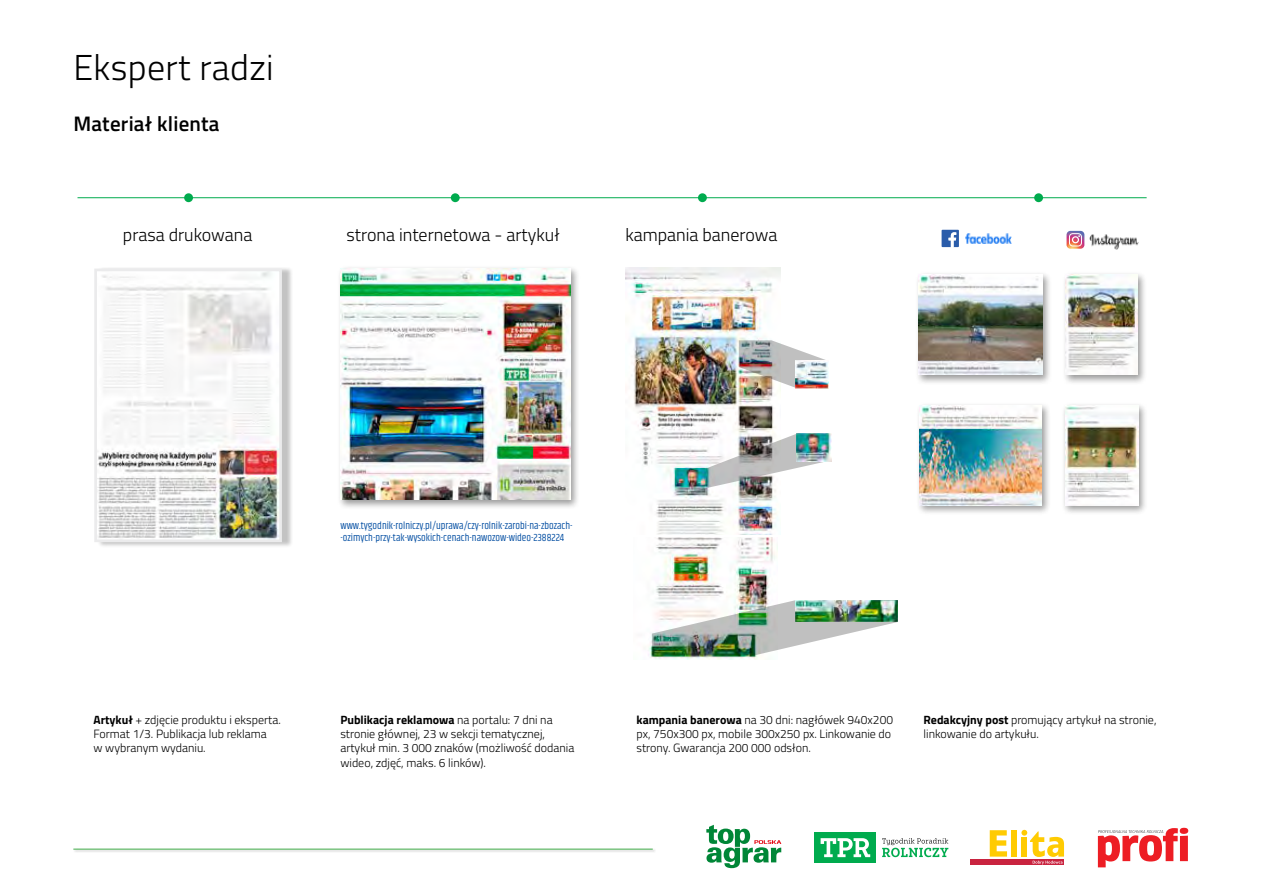
<style>
.page{position:relative;width:1263px;height:893px;background:#fff}
.page>*{position:absolute;margin:0;border:0;box-sizing:border-box;transform-origin:0 0}
.t1{font:300 36px "Titillium Web";letter-spacing:.01em;color:#000}
.t2{font:600 21px "Titillium Web";letter-spacing:.01em;color:#000}
.t3{font:300 18px "Titillium Web";color:#000}
.t4{font:300 12px/14.4px "Titillium Web";color:#000}
.t5{font:10.5px/12.6px "Khand";color:#034ea2}
.s1{font-weight:700}
</style>
<div class="page">
<div style="left:1062px;top:271px;width:86px;height:114px;background:#000;opacity:.4"></div>
<img style="left:1066px;top:275px;width:71px;height:100px">
<div style="left:1062px;top:402px;width:86px;height:114px;background:#000;opacity:.4"></div>
<img style="left:1065px;top:406px;width:73px;height:100px">
<img style="left:1090px;top:235px;width:48px;height:15px">
<svg style="left:1066px;top:231px;width:18px;height:18px"></svg>
<div style="left:915px;top:271px;width:137px;height:114px;background:#000;opacity:.4"></div>
<img style="left:918px;top:275px;width:124px;height:100px">
<div style="left:916px;top:402px;width:135px;height:114px;background:#000;opacity:.4"></div>
<img style="left:919px;top:406px;width:122px;height:100px">
<img style="left:965px;top:234px;width:47px;height:9px">
<svg style="left:941px;top:230px;width:18px;height:17px"></svg>
<img style="left:625px;top:268px;width:156px;height:266px">
<img style="left:648px;top:537px;width:127px;height:123px">
<img style="left:739px;top:340px;width:86px;height:48px">
<img style="left:675px;top:434px;width:153px;height:61px">
<img style="left:795px;top:361px;width:33px;height:27px">
<img style="left:796px;top:434px;width:35px;height:27px">
<img style="left:652px;top:600px;width:245px;height:55px">
<img style="left:795px;top:600px;width:103px;height:22px">
<hr style="left:78px;top:197px;width:1069px;height:1px;background:#00ab4e">
<div style="left:97px;top:267px;width:196px;height:282px;background:#000;opacity:.24"></div>
<img style="left:98px;top:273px;width:180px;height:265px">
<div style="left:94px;top:269px;width:188px;height:273px;border:3px solid #ebebec"></div>
<div style="left:184px;top:193px;width:9px;height:9px;background:#00ab4e;border-radius:50%"></div>
<div style="left:337px;top:265px;width:243px;height:244px;background:#000;opacity:.4"></div>
<img style="left:340px;top:269px;width:230px;height:231px">
<div style="left:451px;top:193px;width:9px;height:9px;background:#00ab4e;border-radius:50%"></div>
<div style="left:698px;top:193px;width:9px;height:9px;background:#00ab4e;border-radius:50%"></div>
<div style="left:1034px;top:193px;width:9px;height:9px;background:#00ab4e;border-radius:50%"></div>
<div style="left:73px;top:848px;width:583px;height:5px;background:#ececec"></div>
<hr style="left:73px;top:849px;width:580px;height:1px;background:#41ad49">
<svg style="left:882px;top:838px;width:66px;height:19px"></svg>
<div style="left:815px;top:832px;width:61px;height:31px;background:#00ab4e"></div>
<svg style="left:821px;top:838px;width:49px;height:19px"></svg>
<div style="left:971px;top:859px;width:93px;height:6px;background:#c9233f"></div>
<div style="left:1011px;top:830px;width:6px;height:27px;background:#ffcb02"></div>
<svg style="left:990px;top:830px;width:17px;height:27px"></svg>
<svg style="left:1021px;top:830px;width:43px;height:34px"></svg>
<div style="left:1180px;top:828px;width:8px;height:6px;background:#ed1d24;border-radius:50%"></div>
<div style="left:1180px;top:836px;width:8px;height:25px;background:#ed1d24"></div>
<svg style="left:1098px;top:828px;width:80px;height:39px"></svg>
<svg style="left:706px;top:825px;width:75px;height:43px"></svg>
<h1 class="t1" style="left:73px;top:42px;width:202px">Ekspert radzi</h1>
<h2 class="t2" style="left:73px;top:108px;width:148px">Materiał klienta</h2>
<h3 class="t3" style="left:123px;top:221px;width:131px">prasa drukowana</h3>
<h3 class="t3" style="left:625px;top:221px;width:153px">kampania banerowa</h3>
<h3 class="t3" style="left:347px;top:221px;width:214px">strona internetowa - artykuł</h3>
<p class="t5" style="left:340px;top:519px;width:234px">www.tygodnik-rolniczy.pl/uprawa/czy-rolnik-zarobi-na-zbozach--ozimych-przy-tak-wysokich-cenach-nawozow-wideo-2388224</p>
<p class="t4" style="left:93px;top:711px;width:189px"><span class="s1">Artykuł</span> + zdjęcie produktu i eksperta.<br>Format 1/3. Publikacja lub reklama<br>w wybranym wydaniu.</p>
<p class="t4" style="left:340px;top:711px;width:235px"><span class="s1">Publikacja reklamowa</span> na portalu: 7 dni na stronie głównej, 23 w sekcji tematycznej, artykuł min. 3 000 znaków (możliwość dodania wideo, zdjęć, maks. 6 linków).</p>
<p class="t4" style="left:637px;top:711px;width:258px"><span class="s1">kampania banerowa</span> na 30 dni: nagłówek 940x200 px, 750x300 px, mobile 300x250 px. Linkowanie do strony. Gwarancja 200 000 odsłon.</p>
<p class="t4" style="left:923px;top:711px;width:234px"><span class="s1">Redakcyjny post</span> promujący artykuł na stronie, linkowanie do artykułu.</p>
</div>
